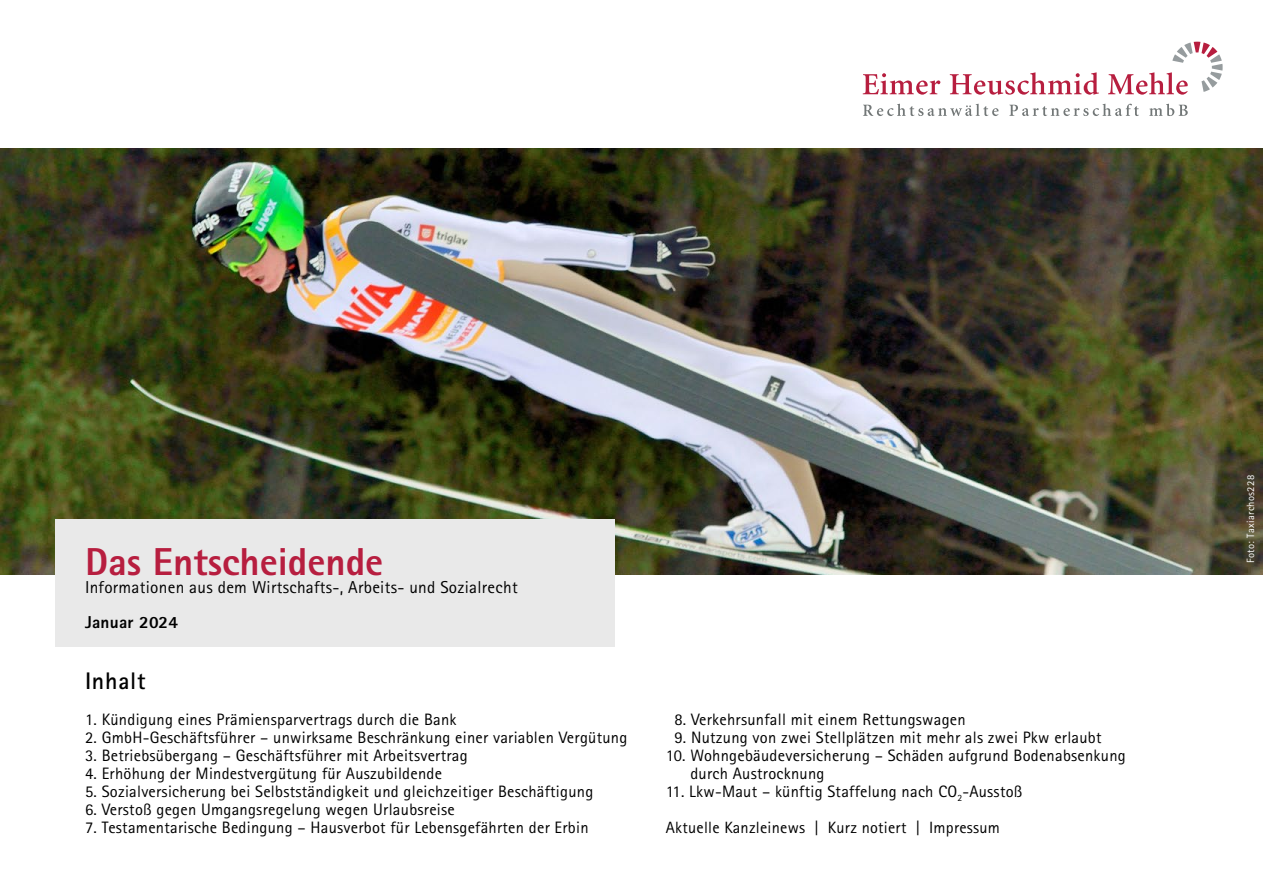
<style>
.page{position:relative;width:1263px;height:893px;background:#fff}
.page>*{position:absolute;margin:0;border:0;box-sizing:border-box;transform-origin:0 0}
.t1{font:800 39px "Rotis Sans Serif Std";color:#b71e3f}
.t2{font:700 24px "Rotis Sans Serif Std";letter-spacing:.03em;color:#000}
.t3{font:17.25px "Rotis Sans Serif Std";letter-spacing:.015em;color:#000}
.t4{font:800 17.25px "Rotis Sans Serif Std";letter-spacing:.015em;color:#000}
.t5{font:16.5px/18px "Rotis Sans Serif Std";letter-spacing:.015em;color:#000}
.t6{font:16.35px "Rotis Sans Serif Std";letter-spacing:.015em;color:#000}
.t7{font:10.5px "Rotis Sans Serif Std";letter-spacing:.03em;color:#fff}
</style>
<div class="page">
<img style="left:0;top:149px;width:1263px;height:425px">
<div style="left:55px;top:519px;width:559px;height:128px;background:#e9e9e9"></div>
<svg style="left:863px;top:73px;width:77px;height:22px"></svg>
<svg style="left:950px;top:72px;width:149px;height:23px"></svg>
<svg style="left:1108px;top:42px;width:115px;height:53px"></svg>
<svg style="left:863px;top:104px;width:135px;height:12px"></svg>
<svg style="left:1009px;top:104px;width:130px;height:12px"></svg>
<svg style="left:1149px;top:104px;width:39px;height:12px"></svg>
<h1 class="t1" style="left:85px;top:537px;width:300px">Das Entscheidende</h1>
<p class="t3" style="left:85px;top:577px;width:434px">Informationen aus dem Wirtschafts-, Arbeits- und Sozialrecht</p>
<p class="t4" style="left:85px;top:611px;width:95px">Januar 2024</p>
<h2 class="t2" style="left:85px;top:666px;width:62px">Inhalt</h2>
<p class="t5" style="left:85px;top:711px;width:373px">1. Kündigung eines Prämiensparvertrags durch die Bank</p>
<p class="t5" style="left:85px;top:729px;width:544px">2. GmbH-Geschäftsführer – unwirksame Beschränkung einer variablen Vergütung</p>
<p class="t5" style="left:85px;top:747px;width:384px">3. Betriebsübergang – Geschäftsführer mit Arbeitsvertrag</p>
<p class="t5" style="left:85px;top:765px;width:358px">4. Erhöhung der Mindestvergütung für Auszubildende</p>
<p class="t5" style="left:85px;top:783px;width:510px">5. Sozialversicherung bei Selbstständigkeit und gleichzeitiger Beschäftigung</p>
<p class="t5" style="left:85px;top:801px;width:371px">6. Verstoß gegen Umgangsregelung wegen Urlaubsreise</p>
<p class="t5" style="left:85px;top:819px;width:505px">7. Testamentarische Bedingung – Hausverbot für Lebensgefährten der Erbin</p>
<p class="t5" style="left:674px;top:711px;width:293px">8. Verkehrsunfall mit einem Rettungswagen</p>
<p class="t5" style="left:674px;top:729px;width:429px">9. Nutzung von zwei Stellplätzen mit mehr als zwei Pkw erlaubt</p>
<p class="t5" style="left:690px;top:747px;width:437px;text-indent:-25px">10. Wohngebäudeversicherung – Schäden aufgrund Bodenabsenkung durch Austrocknung</p>
<p class="t5" style="left:666px;top:783px;width:358px">11. Lkw-Maut – künftig Staffelung nach CO<sub>2</sub>-Ausstoß</p>
<p class="t6" style="left:666px;top:818px;width:336px">Aktuelle Kanzleinews | Kurz notiert | Impressum</p>
<p class="t7" style="left:1244px;top:563px;width:89px;rotate:-90deg">Foto: Taxiarchos228</p>
</div>
